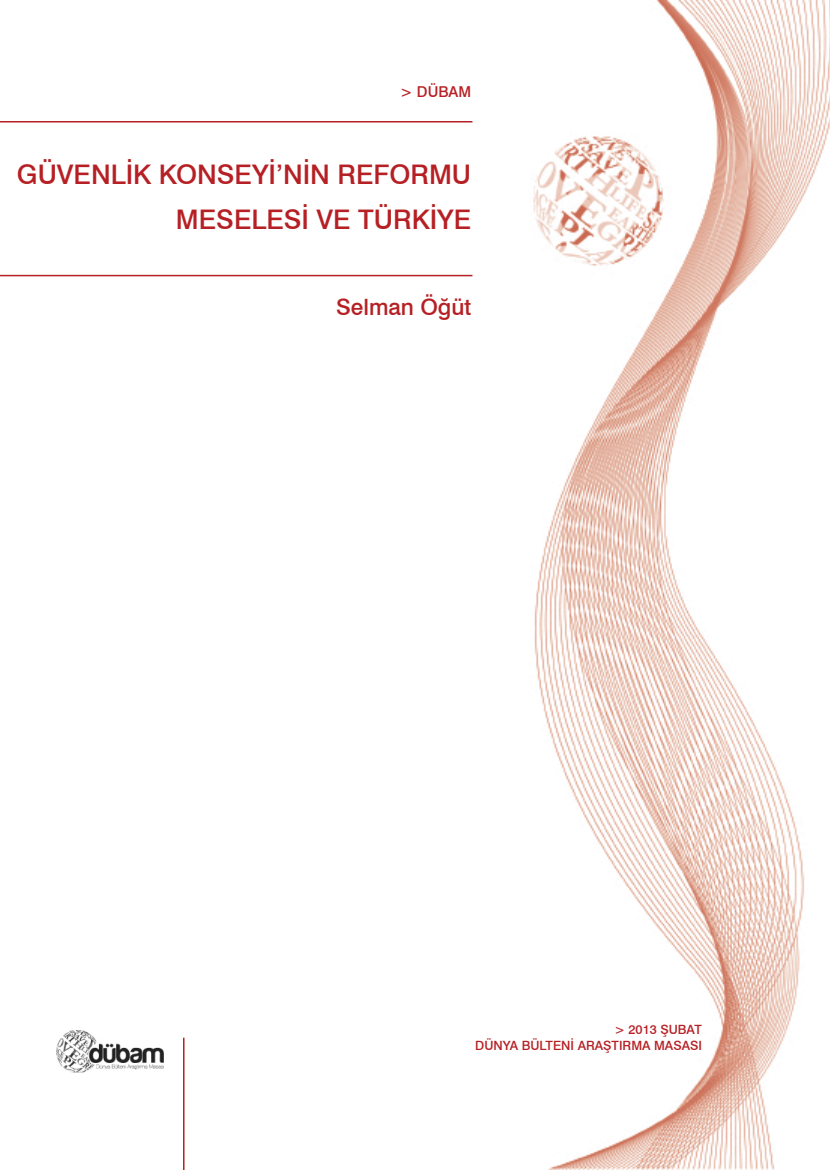
<style>
.page{position:relative;width:830px;height:1170px;background:#fff}
.page>*{position:absolute;margin:0;border:0;box-sizing:border-box;transform-origin:0 0}
.t1{font:500 27px/45px "Swiss 721 BT";color:#b62024;text-align:right}
.t2{font:500 22.5px "Swiss 721 BT";color:#b62024}
.t3{font:500 15px "Swiss 721 BT";color:#b62024}
.t4{font:500 12.75px "Swiss 721 BT";color:#b62024}
</style>
<div class="page">
<img style="left:533px;top:0;width:296px;height:1169px">
<hr style="left:0;top:121px;width:472px;height:1px;background:#b62024">
<hr style="left:0;top:275px;width:472px;height:1px;background:#b62024">
<hr style="left:183px;top:1037px;width:1px;height:132px;background:#b62024">
<img style="left:57px;top:1030px;width:107px;height:42px">
<p class="t3" style="left:400px;top:82px;width:72px">&gt; DÜBAM</p>
<p class="t1" style="left:17px;top:152px;width:455px">GÜVENLİK KONSEYİ’NİN REFORMU<br>MESELESİ VE TÜRKİYE</p>
<p class="t2" style="left:336px;top:293px;width:136px">Selman Öğüt</p>
<p class="t4" style="left:614px;top:1021px;width:89px">&gt; 2013 ŞUBAT</p>
<p class="t4" style="left:475px;top:1037px;width:228px">DÜNYA BÜLTENİ ARAŞTIRMA MASASI</p>
</div>
